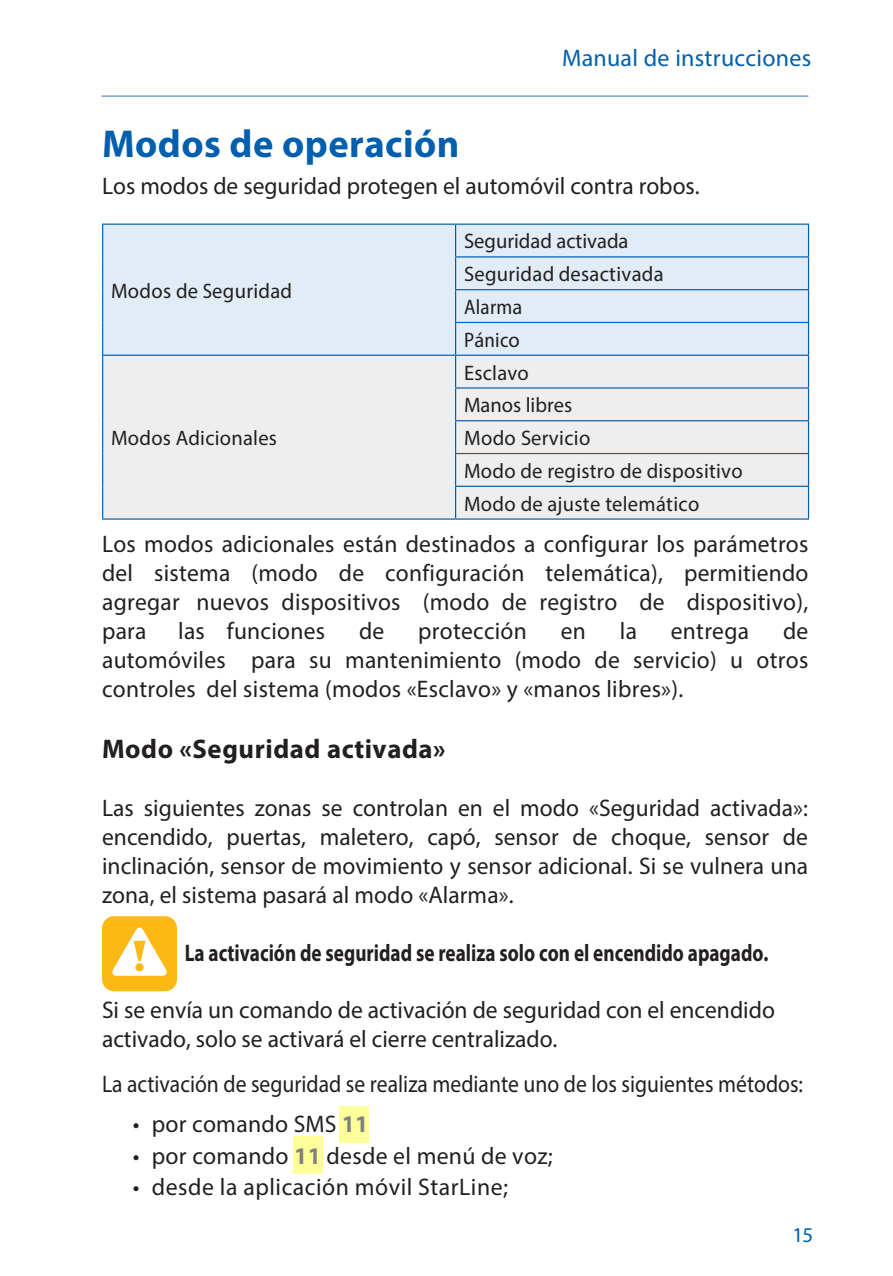
<style>
.page{position:relative;width:893px;height:1276px;background:#fff}
.page>*{position:absolute;margin:0;border:0;box-sizing:border-box;transform-origin:0 0}
.t1{font:700 39px "Myriad Pro";letter-spacing:.01em;color:#015fae}
.t2{font:700 27px "Myriad Pro";letter-spacing:.02em;color:#231f20}
.t3{font:24px/28.8px "Myriad Pro";letter-spacing:.005em;color:#231f20;text-align:justify}
.t4{font:24px "Myriad Pro";letter-spacing:.005em;color:#231f20;scale:.9 1}
.t5{font:700 24px "Myriad Pro";color:#231f20;scale:.8 1}
.t6{font:24px "Myriad Pro";letter-spacing:.025em;color:#231f20}
.t7{font:24px "Myriad Pro";letter-spacing:.01em;color:#015fae}
.t8{font:21px/32.7px "Myriad Pro";letter-spacing:.015em;color:#231f20}
.t9{font:21px "Myriad Pro";color:#015fae}
.s1{font-stretch:semi-condensed}
.s2{font-weight:700;color:#808080}
</style>
<div class="page">
<hr style="left:102px;top:95px;width:706px;height:2px;background:#7e9ed2">
<svg style="left:103px;top:225px;width:705px;height:130px;fill:#e1ecf7"></svg>
<div style="left:103px;top:356px;width:705px;height:162px;background:#eeeeef"></div>
<hr style="left:455px;top:256px;width:354px;height:1px;background:#015fae">
<hr style="left:455px;top:289px;width:354px;height:1px;background:#015fae">
<hr style="left:455px;top:322px;width:354px;height:1px;background:#015fae">
<hr style="left:455px;top:387px;width:354px;height:1px;background:#015fae">
<hr style="left:455px;top:420px;width:354px;height:1px;background:#015fae">
<hr style="left:455px;top:453px;width:354px;height:1px;background:#015fae">
<hr style="left:455px;top:486px;width:354px;height:1px;background:#015fae">
<hr style="left:455px;top:225px;width:1px;height:31px;background:#015fae">
<hr style="left:455px;top:257px;width:1px;height:32px;background:#015fae">
<hr style="left:455px;top:290px;width:1px;height:32px;background:#015fae">
<hr style="left:455px;top:323px;width:1px;height:32px;background:#015fae">
<hr style="left:455px;top:356px;width:1px;height:31px;background:#015fae">
<hr style="left:455px;top:388px;width:1px;height:32px;background:#015fae">
<hr style="left:455px;top:421px;width:1px;height:32px;background:#015fae">
<hr style="left:455px;top:454px;width:1px;height:32px;background:#015fae">
<hr style="left:455px;top:487px;width:1px;height:31px;background:#015fae">
<hr style="left:102px;top:223px;width:354px;height:2px;background:#015fae">
<hr style="left:102px;top:225px;width:1px;height:32px;background:#015fae">
<hr style="left:456px;top:223px;width:353px;height:2px;background:#015fae">
<hr style="left:808px;top:225px;width:1px;height:31px;background:#015fae">
<hr style="left:102px;top:257px;width:1px;height:33px;background:#015fae">
<hr style="left:808px;top:257px;width:1px;height:32px;background:#015fae">
<hr style="left:102px;top:290px;width:1px;height:32px;background:#015fae">
<hr style="left:808px;top:290px;width:1px;height:32px;background:#015fae">
<hr style="left:102px;top:322px;width:1px;height:33px;background:#015fae">
<hr style="left:808px;top:323px;width:1px;height:32px;background:#015fae">
<hr style="left:102px;top:355px;width:354px;height:1px;background:#015fae">
<hr style="left:456px;top:355px;width:353px;height:1px;background:#015fae">
<hr style="left:102px;top:356px;width:1px;height:32px;background:#015fae">
<hr style="left:808px;top:356px;width:1px;height:31px;background:#015fae">
<hr style="left:102px;top:388px;width:1px;height:33px;background:#015fae">
<hr style="left:808px;top:388px;width:1px;height:32px;background:#015fae">
<hr style="left:102px;top:421px;width:1px;height:32px;background:#015fae">
<hr style="left:808px;top:421px;width:1px;height:32px;background:#015fae">
<hr style="left:102px;top:453px;width:1px;height:33px;background:#015fae">
<hr style="left:808px;top:454px;width:1px;height:32px;background:#015fae">
<hr style="left:102px;top:486px;width:1px;height:32px;background:#015fae">
<hr style="left:808px;top:487px;width:1px;height:31px;background:#015fae">
<hr style="left:102px;top:518px;width:354px;height:2px;background:#015fae">
<hr style="left:456px;top:518px;width:353px;height:2px;background:#015fae">
<div style="left:102px;top:916px;width:75px;height:75px;background:#fcb814;border-radius:12px"></div>
<svg style="left:112px;top:927px;width:55px;height:48px"></svg>
<div style="left:135px;top:963px;width:9px;height:8px;background:#fcb814;border-radius:50%"></div>
<p class="t7" style="left:562px;top:43px;width:251px">Manual de instrucciones</p>
<h1 class="t1" style="left:102px;top:119px;width:359px">Modos de operación</h1>
<p class="t3" style="left:102px;top:171px;width:599px">Los modos de seguridad protegen el automóvil contra robos.</p>
<p class="t8" style="left:111px;top:274px;width:182px">Modos de <span class="s1">S</span>eguridad</p>
<p class="t8" style="left:464px;top:225px;width:201px">Seguridad activada<br>Seguridad desactivada<br><span class="s1">Alarm</span>a<br><span class="s1">P</span>á<span class="s1">nic</span>o</p>
<p class="t8" style="left:464px;top:356px;width:280px">Esclavo<br>Manos libres<br>Modo Servicio<br>Modo de registro de dispositivo<br>Modo de ajuste telemático</p>
<p class="t3" style="left:102px;top:529px;width:708px">Los modos adicionales están destinados a configurar los parámetros del sistema (modo de configuración telemática), permitiendo agregar nuevos dispositivos (modo de registro de dispositivo), para</p>
<p class="t8" style="left:111px;top:421px;width:167px">Modos Adicionales</p>
<p class="t3" style="left:178px;top:616px;width:148px">las funciones</p>
<p class="t3" style="left:359px;top:616px;width:27px">de</p>
<p class="t3" style="left:418px;top:616px;width:110px">protección</p>
<p class="t3" style="left:561px;top:616px;width:27px">en</p>
<p class="t3" style="left:620px;top:616px;width:19px">la</p>
<p class="t3" style="left:671px;top:616px;width:80px">entrega</p>
<p class="t3" style="left:102px;top:616px;width:708px;text-indent:681px">de automóviles para su mantenimiento (modo de servicio) u otros controles del sistema (modos «Esclavo» y «manos libres»).</p>
<p class="t2" style="left:102px;top:731px;width:345px">Modo «Seguridad activada»</p>
<p class="t3" style="left:102px;top:793px;width:708px">Las siguientes zonas se controlan en el modo «Seguridad activada»: encendido, puertas, maletero, capó, sensor de choque, sensor de inclinación, sensor de movimiento y sensor adicional. Si se vulnera una zona, el sistema pasará al modo «Alarma».</p>
<p class="t5" style="left:185px;top:937px;width:731px">La activación de seguridad se realiza solo con el encendido apagado.</p>
<p class="t3" style="left:102px;top:994px;width:674px;line-height:29.7px">Si se envía un comando de activación de seguridad con el encendido activado, solo se activará el cierre centralizado.</p>
<p class="t4" style="left:102px;top:1069px;width:780px">La activación de seguridad se realiza mediante uno de los siguientes métodos:</p>
<p class="t3" style="left:133px;top:1109px;width:237px">• por comando SMS <span class="s2">11</span></p>
<p class="t3" style="left:133px;top:1141px;width:421px">• por comando <span class="s2">11</span> desde el menú de voz;</p>
<p class="t6" style="left:133px;top:1172px;width:377px">• desde la aplicación móvil StarLine;</p>
<p class="t9" style="left:792px;top:1221px;width:22px">15</p>
</div>
